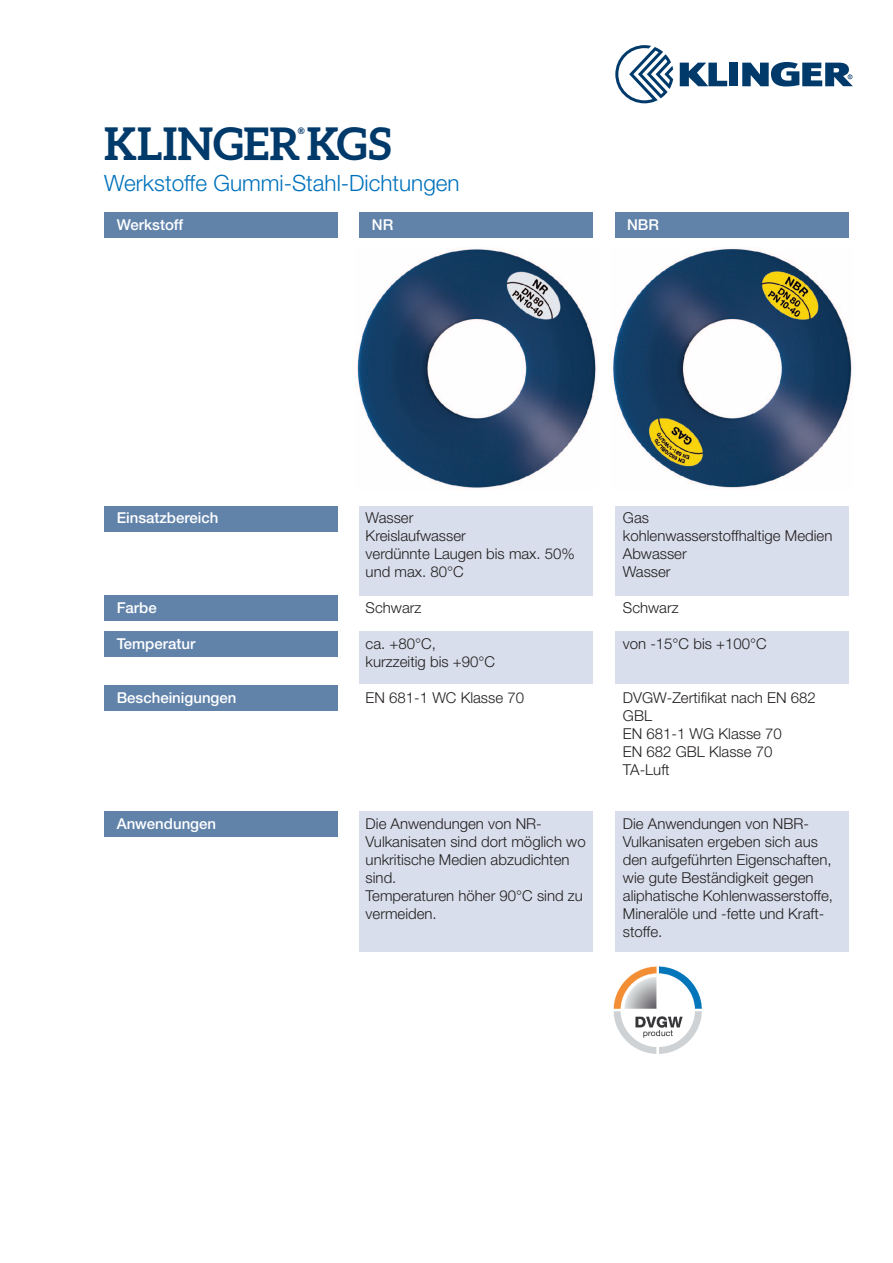
<style>
.page{position:relative;width:893px;height:1263px;background:#fff}
.page>*{position:absolute;margin:0;border:0;box-sizing:border-box;transform-origin:0 0}
.t1{font:700 45px "Aleo";color:#003a6a}
.t2{font:300 22.5px "Helvetica Neue LT Pro";color:#0072bc}
.t3{font:300 15px/18px "Helvetica Neue LT Pro";color:#231f20}
.t4{font:500 15px "Helvetica Neue LT Pro";color:#fff}
.t5{font:700 9px "Aleo";color:#003a6a}
</style>
<div class="page">
<div style="left:729px;top:63px;width:9px;height:23px;background:#003a6a"></div>
<svg style="left:680px;top:63px;width:47px;height:23px"></svg>
<svg style="left:742px;top:62px;width:111px;height:24px"></svg>
<svg style="left:615px;top:45px;width:58px;height:58px"></svg>
<div style="left:104px;top:213px;width:234px;height:25px;background:#6183aa"></div>
<div style="left:359px;top:213px;width:234px;height:25px;background:#6183aa"></div>
<div style="left:615px;top:213px;width:233px;height:25px;background:#6183aa"></div>
<div style="left:104px;top:506px;width:234px;height:25px;background:#6183aa"></div>
<div style="left:104px;top:595px;width:234px;height:26px;background:#6183aa"></div>
<div style="left:104px;top:631px;width:234px;height:26px;background:#6183aa"></div>
<div style="left:104px;top:685px;width:234px;height:25px;background:#6183aa"></div>
<div style="left:359px;top:506px;width:234px;height:89px;background:#d8deeb"></div>
<div style="left:359px;top:631px;width:234px;height:53px;background:#d8deeb"></div>
<div style="left:615px;top:631px;width:233px;height:53px;background:#d8deeb"></div>
<div style="left:359px;top:811px;width:234px;height:140px;background:#d8deeb"></div>
<div style="left:615px;top:811px;width:233px;height:140px;background:#d8deeb"></div>
<div style="left:615px;top:506px;width:233px;height:89px;background:#d8deeb"></div>
<div style="left:104px;top:811px;width:234px;height:26px;background:#6183aa"></div>
<img style="left:612px;top:248px;width:240px;height:240px">
<img style="left:357px;top:249px;width:239px;height:239px">
<img style="left:613px;top:966px;width:89px;height:88px">
<h1 class="t1" style="left:104px;top:118px;width:289px">KLINGERKGS</h1>
<p class="t5" style="left:298px;top:126px;width:8px">®</p>
<h2 class="t2" style="left:104px;top:175px;width:357px">Werkstoffe Gummi-Stahl-Dichtungen</h2>
<p class="t4" style="left:117px;top:219px;width:68px">Werkstoff</p>
<p class="t4" style="left:372px;top:219px;width:23px">NR</p>
<p class="t4" style="left:627px;top:219px;width:33px">NBR</p>
<p class="t4" style="left:117px;top:512px;width:103px">Einsatzbereich</p>
<p class="t4" style="left:117px;top:602px;width:42px">Farbe</p>
<p class="t4" style="left:117px;top:638px;width:80px">Temperatur</p>
<p class="t4" style="left:117px;top:692px;width:121px">Bescheinigungen</p>
<p class="t3" style="left:366px;top:510px;width:211px">Wasser<br>Kreislaufwasser<br>verdünnte Laugen bis max. 50% und max. 80°C</p>
<p class="t3" style="left:366px;top:600px;width:57px">Schwarz</p>
<p class="t3" style="left:366px;top:636px;width:131px">ca. +80°C, kurzzeitig bis +90°C</p>
<p class="t3" style="left:366px;top:690px;width:160px">EN 681-1 WC Klasse 70</p>
<p class="t3" style="left:623px;top:510px;width:211px">Gas<br>kohlenwasserstoffhaltige Medien<br>Abwasser<br>Wasser</p>
<p class="t3" style="left:623px;top:600px;width:57px">Schwarz</p>
<p class="t3" style="left:623px;top:636px;width:145px">von -15°C bis +100°C</p>
<p class="t3" style="left:623px;top:690px;width:194px">DVGW-Zertifikat nach EN 682<br>GBL<br>EN 681-1 WG Klasse 70<br>EN 682 GBL Klasse 70<br>TA-Luft</p>
<p class="t4" style="left:117px;top:818px;width:101px">Anwendungen</p>
<p class="t3" style="left:366px;top:816px;width:222px">Die Anwendungen von NR-<br>Vulkanisaten sind dort möglich wo unkritische Medien abzudichten sind.<br>Temperaturen höher 90°C sind zu vermeiden.</p>
<p class="t3" style="left:623px;top:816px;width:212px">Die Anwendungen von NBR-<br>Vulkanisaten ergeben sich aus den aufgeführten Eigenschaften, wie gute Beständigkeit gegen aliphatische Kohlenwasserstoffe,<br>Mineralöle und -fette und Kraft&shy;stoffe.</p>
</div>
